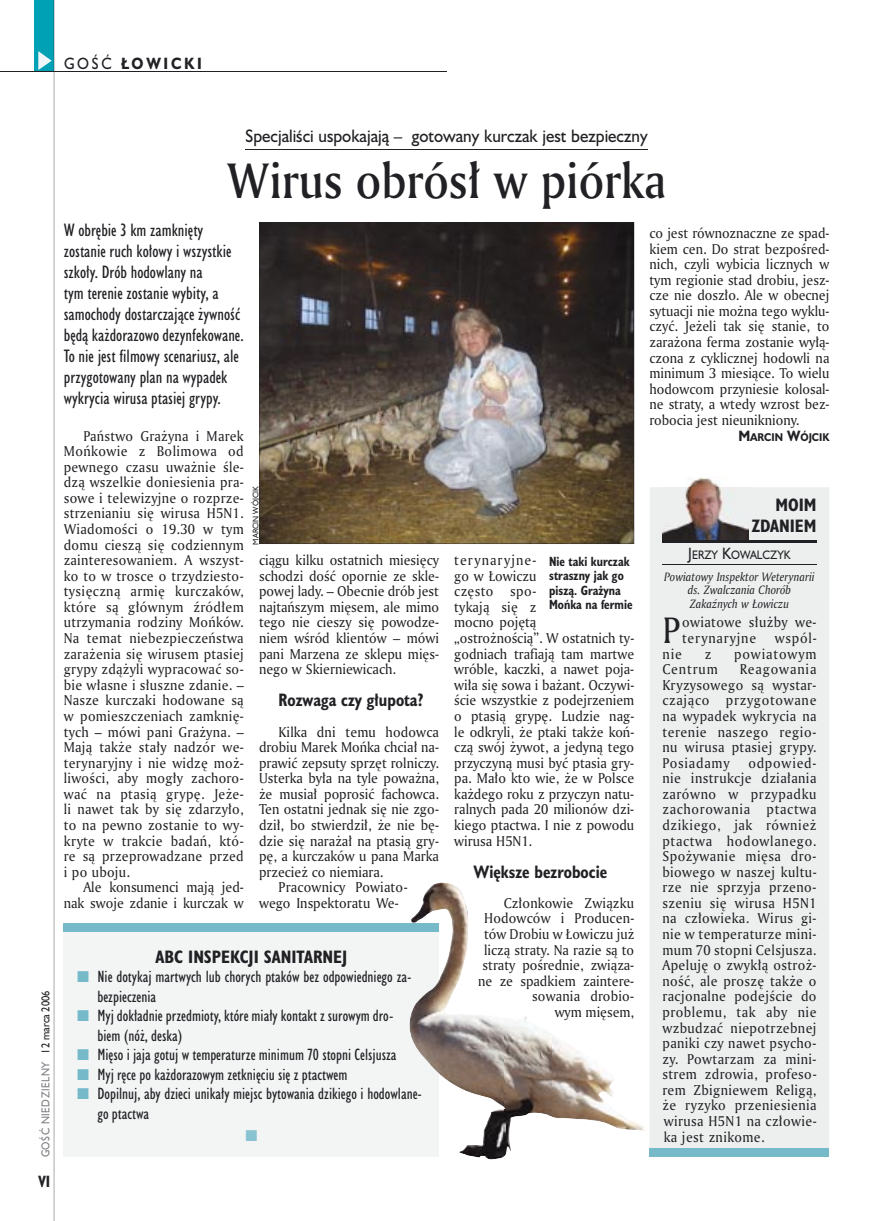
<style>
.page{position:relative;width:872px;height:1221px;background:#fff}
.page>*{position:absolute;margin:0;border:0;box-sizing:border-box;transform-origin:0 0}
.t1{font:48px "Amerigo Md PL";color:#212125;scale:.9 1}
.t2{font:35.55px "Amerigo PL";color:#212125;scale:.94 1}
.t3{font:16.5px/21px "Humanst 521 Cn PL";color:#212125}
.t4{font:16.5px "Humanst 521 PL";color:#212125;scale:.94 1}
.t5{font:700 16.5px "Humanst 521 Cn PL";color:#212125;scale:.94 1}
.t6{font:700 16.5px/21px "Humanst 521 Cn PL";color:#212125;text-align:right}
.t7{font:15px/19.5px "Humanst 521 Cn PL";color:#212125}
.t8{font:700 15px "Humanst 521 PL";letter-spacing:.2em;color:#212125;scale:.9 1}
.t9{font:700 15px "Humanst 521 Cn PL";color:#212125;scale:.94 1}
.t10{font:13.8px/15.6px "Amerigo PL";color:#212125;text-align:justify;scale:.94 1}
.t11{font:13.8px/15.6px "Amerigo PL";letter-spacing:.03em;color:#212125;scale:.94 1}
.t12{font:13.8px "Amerigo PL";letter-spacing:.07em;color:#212125;scale:.94 1}
.t13{font:13.8px "Amerigo PL";letter-spacing:.065em;color:#212125;scale:.94 1}
.t14{font:700 12.3px/14.4px "Humanst 521 Cn PL";color:#212125;scale:.94 1}
.t15{font:italic 11.7px/13.5px "Amerigo PL";color:#212125;text-align:center;scale:.94 1}
.t16{font:11.25px "Humanst 521 PL";color:#212125;scale:.9 1}
.t17{font:10.5px "Humanst 521 PL";letter-spacing:.05em;color:#7f7e83;scale:.9 1}
.t18{font:700 10.35px "Humanst 521 PL";color:#212125;scale:.9 1}
.t19{font:7.5px "Humanst 521 PL";color:#212125;scale:.94 1}
.s1{font-weight:400}
.s2{color:#212125}
.s3{font-size:13.8px}
.s4{font-size:15px}
</style>
<div class="page">
<div style="left:35px;top:0;width:19px;height:72px;background:#00a0b5"></div>
<svg style="left:38px;top:51px;width:14px;height:19px"></svg>
<hr style="left:54px;top:0;width:1px;height:1220px;background:#212125">
<hr style="left:0;top:72px;width:447px;height:1px;background:#212125">
<hr style="left:246px;top:149px;width:401px;height:1px;background:#212125">
<img style="left:259px;top:222px;width:375px;height:322px">
<div style="left:649px;top:487px;width:180px;height:670px;background:#edeeee"></div>
<img style="left:662px;top:477px;width:86px;height:62px">
<div style="left:649px;top:1148px;width:180px;height:8px;background:#76baca"></div>
<div style="left:64px;top:923px;width:375px;height:234px;background:#f3f4f4"></div>
<div style="left:64px;top:923px;width:375px;height:8px;background:#76baca"></div>
<hr style="left:662px;top:539px;width:154px;height:2px;background:#212125">
<hr style="left:662px;top:542px;width:154px;height:1px;background:#212125">
<hr style="left:662px;top:564px;width:154px;height:1px;background:#212125">
<img style="left:410px;top:882px;width:95px;height:230px">
<img style="left:505px;top:1016px;width:47px;height:139px">
<img style="left:552px;top:1037px;width:94px;height:94px">
<img style="left:459px;top:1112px;width:46px;height:47px">
<img style="left:409px;top:979px;width:30px;height:94px">
<p class="t8" style="left:64px;top:53px;width:155px"><span class="s1">GOŚĆ</span> ŁOWICKI</p>
<p class="t17" style="left:38px;top:1157px;width:187px;rotate:-90deg">GOŚĆ NIEDZIELNY <span class="s2">12 marca 2006</span></p>
<p class="t9" style="left:38px;top:1170px;width:14px">VI</p>
<p class="t4" style="left:246px;top:125px;width:429px">Specjaliści uspokajają – gotowany kurczak jest bezpieczny</p>
<h1 class="t1" style="left:227px;top:149px;width:489px">Wirus obrósł w piórka</h1>
<p class="t3" style="left:64px;top:219px;width:181px">W obrębie 3 km zamknięty zostanie ruch kołowy i wszystkie szkoły. Drób hodowlany na<br>tym terenie zostanie wybity, a samochody dostarczające żywność będą każdorazowo dezynfekowane.<br>To nie jest filmowy scenariusz, ale przygotowany plan na wypadek wykrycia wirusa ptasiej grypy.</p>
<p class="t10" style="left:64px;top:427px;width:193px;text-indent:20px">Państwo Grażyna i Marek Mońkowie z Bolimowa od pewnego czasu uważnie śle&shy;dzą wszelkie doniesienia pra&shy;sowe i telewizyjne o rozprze&shy;strzenianiu się wirusa H5N1.<br>Wiadomości o 19.30 w tym domu cieszą się codziennym zainteresowaniem. A wszyst&shy;ko to w trosce o trzydziesto&shy;tysięczną armię kurczaków, które są głównym źródłem utrzymania rodziny Mońków.<br>Na temat niebezpieczeństwa zarażenia się wirusem ptasiej grypy zdążyli wypracować so&shy;bie własne i słuszne zdanie. – Nasze kurczaki hodowane są w pomieszczeniach zamknię&shy;tych – mówi pani Grażyna. – Mają także stały nadzór we&shy;terynaryjny i nie widzę moż&shy;liwości, aby mogły zachoro&shy;wać na ptasią grypę. Jeże&shy;li nawet tak by się zdarzyło, to na pewno zostanie to wy&shy;kryte w trakcie badań, któ&shy;re są przeprowadzane przed i po uboju.</p>
<p class="t10" style="left:64px;top:879px;width:193px;text-align:right">Ale konsumenci mają jed&shy;nak swoje zdanie i kurczak w</p>
<p class="t10" style="left:649px;top:225px;width:193px">co jest równoznaczne ze spad&shy;kiem cen. Do strat bezpośred&shy;nich, czyli wybicia licznych w tym regionie stad drobiu, jesz&shy;cze nie doszło. Ale w obecnej sytuacji nie można tego wyklu&shy;czyć. Jeżeli tak się stanie, to zarażona ferma zostanie wyłą&shy;czona z cyklicznej hodowli na minimum 3 miesiące. To wielu hodowcom przyniesie kolosal&shy;ne straty, a wtedy wzrost bez&shy;robocia jest nieunikniony.</p>
<p class="t18" style="left:738px;top:429px;width:103px"><span class="s3">M</span>ARCIN <span class="s3">W</span>ÓJCIK</p>
<p class="t19" style="left:250px;top:544px;width:64px;rotate:-90deg">MARCIN WÓJCIK</p>
<p class="t6" style="left:751px;top:494px;width:66px">MOIM<br>ZDANIEM</p>
<p class="t16" style="left:688px;top:547px;width:115px"><span class="s4">J</span>ERZY <span class="s4">K</span>OWALCZYK</p>
<p class="t15" style="left:664px;top:569px;width:162px">Powiatowy Inspektor Weterynarii ds. Zwalczania Chorób<br>Zakaźnych w Łowiczu</p>
<p class="t10" style="left:259px;top:552px;width:193px">ciągu kilku ostatnich miesięcy schodzi dość opornie ze skle&shy;powej lady. – Obecnie drób jest najtańszym mięsem, ale mimo tego nie cieszy się powodze&shy;niem wśród klientów – mówi pani Marzena ze sklepu mięs&shy;nego w Skierniewicach.</p>
<p class="t5" style="left:279px;top:689px;width:156px">Rozwaga czy głupota?</p>
<p class="t10" style="left:279px;top:723px;width:172px">Kilka dni temu hodowca</p>
<p class="t10" style="left:259px;top:739px;width:193px">drobiu Marek Mońka chciał na-</p>
<p class="t10" style="left:259px;top:754px;width:193px">prawić zepsuty sprzęt rolniczy.</p>
<p class="t10" style="left:259px;top:770px;width:193px">Usterka była na tyle poważna,</p>
<p class="t10" style="left:259px;top:785px;width:193px">że musiał poprosić fachowca.</p>
<p class="t10" style="left:259px;top:801px;width:193px">Ten ostatni jednak się nie zgo-</p>
<p class="t10" style="left:259px;top:816px;width:193px">dził, bo stwierdził, że nie bę-</p>
<p class="t10" style="left:259px;top:832px;width:193px">dzie się narażał na ptasią gry-</p>
<p class="t10" style="left:259px;top:848px;width:193px">pę, a kurczaków u pana Marka</p>
<p class="t10" style="left:259px;top:863px;width:134px">przecież co niemiara.</p>
<p class="t10" style="left:279px;top:879px;width:139px">Pracownicy Powiato-</p>
<p class="t10" style="left:259px;top:894px;width:150px">wego Inspektoratu We-</p>
<p class="t10" style="left:454px;top:552px;width:193px;text-align:left">terynaryjne-<br>go w Łowiczu<br>często spo-<br>tykają się z<br>mocno pojętą<br>„ostrożnością”. W ostatnich ty&shy;godniach trafiają tam martwe wróble, kaczki, a nawet poja&shy;wiła się sowa i bażant. Oczywi&shy;ście wszystkie z podejrzeniem o ptasią grypę. Ludzie nag&shy;le odkryli, że ptaki także koń&shy;czą swój żywot, a jedyną tego przyczyną musi być ptasia gry&shy;pa. Mało kto wie, że w Polsce każdego roku z przyczyn natu&shy;ralnych pada 20 milionów dzi&shy;kiego ptactwa. I nie z powodu wirusa H5N1.</p>
<p class="t5" style="left:474px;top:860px;width:143px">Większe bezrobocie</p>
<p class="t10" style="left:478px;top:894px;width:168px;text-align:right">Członkowie Związku<br>Hodowców i Producen&shy;tów Drobiu w Łowiczu już liczą straty. Na razie są to straty pośrednie, związa&shy;ne ze spadkiem zaintere&shy;sowania drobio-<br>wym mięsem,</p>
<p class="t14" style="left:549px;top:553px;width:90px">Nie taki kurczak straszny jak go piszą. Grażyna<br>Mońka na fermie</p>
<h2 class="t2" style="left:662px;top:606px;width:20px">P</h2>
<p class="t11" style="left:682px;top:614px;width:144px">owiatowe służby we&shy;terynaryjne</p>
<p class="t10" style="left:774px;top:630px;width:46px">wspól-</p>
<p class="t10" style="left:662px;top:645px;width:22px">nie</p>
<p class="t10" style="left:704px;top:645px;width:8px">z</p>
<p class="t12" style="left:734px;top:644px;width:89px">powiatowym</p>
<p class="t13" style="left:662px;top:660px;width:60px">Centrum</p>
<p class="t10" style="left:662px;top:661px;width:165px;text-indent:77px">Reagowania Kryzysowego są wystar&shy;czająco przygotowane na wypadek wykrycia na terenie naszego regio&shy;nu wirusa ptasiej grypy.<br>Posiadamy</p>
<p class="t10" style="left:662px;top:754px;width:165px;text-indent:86px">odpowied&shy;nie instrukcje działania zarówno w przypadku zachorowania ptactwa dzikiego, jak również ptactwa hodowlanego.<br>Spożywanie mięsa dro&shy;biowego w naszej kultu&shy;rze nie sprzyja przeno&shy;szeniu się wirusa H5N1 na człowieka. Wirus gi&shy;nie w temperaturze mini&shy;mum 70 stopni Celsjusza.<br>Apeluję o zwykłą ostroż&shy;ność, ale proszę także o racjonalne podejście do problemu, tak aby nie wzbudzać niepotrzebnej paniki czy nawet psycho&shy;zy. Powtarzam za mini&shy;strem zdrowia, profeso&shy;rem Zbigniewem Religą, że ryzyko przeniesienia wirusa H5N1 na człowie&shy;ka jest znikome.</p>
<p class="t6" style="left:156px;top:945px;width:193px">ABC INSPEKCJI SANITARNEJ</p>
<p class="t7" style="left:97px;top:966px;width:326px">Nie dotykaj martwych lub chorych ptaków bez odpowiedniego za&shy;bezpieczenia<br>Myj dokładnie przedmioty, które miały kontakt z surowym dro-<br>biem (nóż, deska)<br>Mięso i jaja gotuj w temperaturze minimum 70 stopni Celsjusza<br>Myj ręce po każdorazowym zetknięciu się z ptactwem<br>Dopilnuj, aby dzieci unikały miejsc bytowania dzikiego i hodowlane&shy;go ptactwa</p>
</div>
